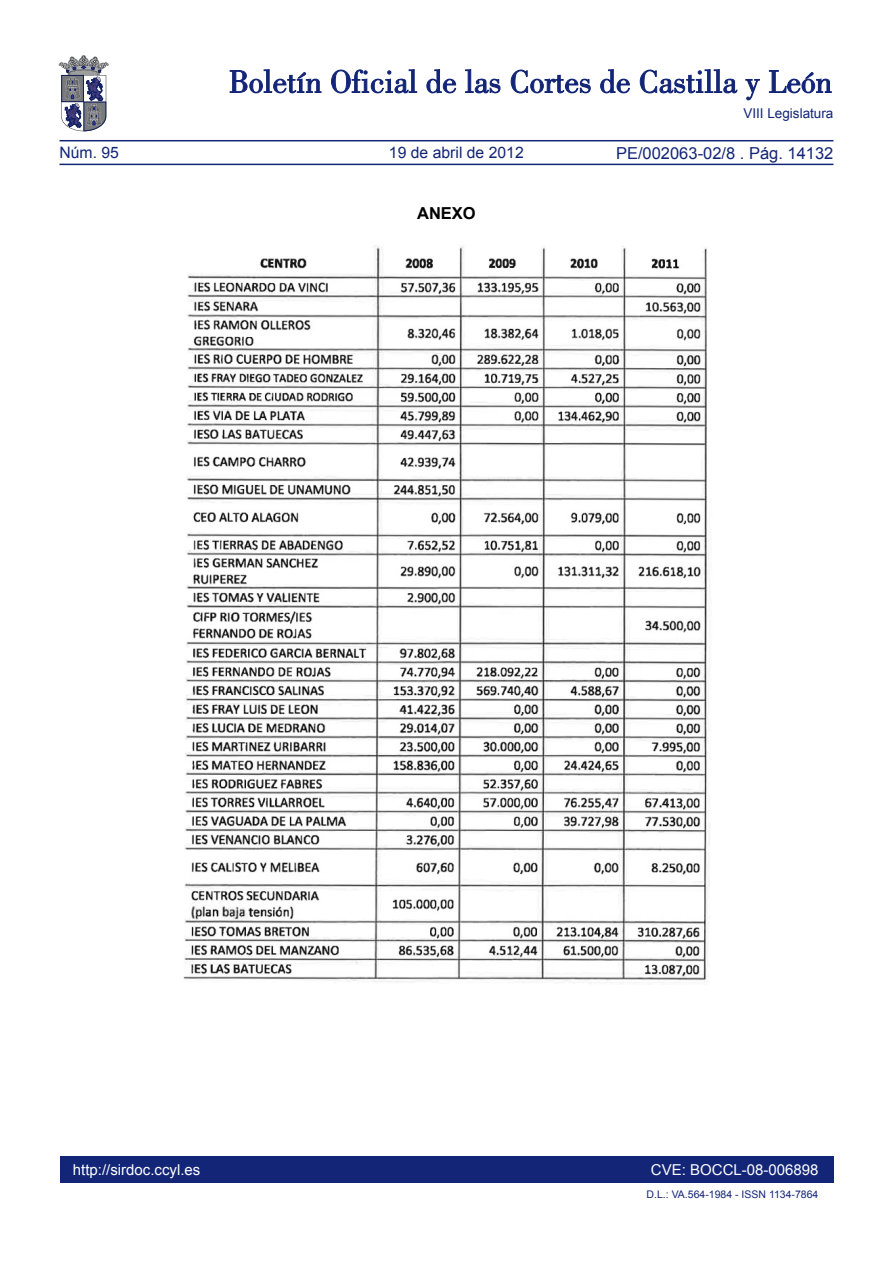
<style>
.page{position:relative;width:893px;height:1263px;background:#fff}
.page>*{position:absolute;margin:0;border:0;box-sizing:border-box;transform-origin:0 0}
.t1{font:16.5px "Arial";color:#132577}
.TEXTO_NORMAL{font:700 16.5px "Arial";color:#000}
.t2{font:15.75px "Arial";color:#132577}
.t3{font:15px "Arial";color:#fff}
.t4{font:13.5px "Arial";color:#132577}
.TEXTO_NORMAL-2{font:10.5px "Arial";color:#132577}
</style>
<div class="page">
<div style="left:60px;top:1157px;width:773px;height:26px;background:#132577"></div>
<hr style="left:60px;top:164px;width:773px;height:1px;background:#132577">
<hr style="left:60px;top:140px;width:773px;height:1px;background:#132577">
<svg style="left:230px;top:69px;width:91px;height:24px"></svg>
<svg style="left:331px;top:69px;width:86px;height:24px"></svg>
<svg style="left:426px;top:69px;width:30px;height:24px"></svg>
<svg style="left:465px;top:69px;width:35px;height:24px"></svg>
<svg style="left:511px;top:70px;width:80px;height:23px"></svg>
<svg style="left:600px;top:69px;width:30px;height:24px"></svg>
<svg style="left:640px;top:69px;width:97px;height:24px"></svg>
<svg style="left:745px;top:79px;width:15px;height:21px"></svg>
<svg style="left:769px;top:70px;width:62px;height:23px"></svg>
<svg style="left:59px;top:55px;width:49px;height:76px"></svg>
<img style="left:183px;top:245px;width:527px;height:739px">
<p class="t2" style="left:60px;top:142px;width:61px">Núm. 95</p>
<p class="t2" style="left:389px;top:142px;width:136px">19 de abril de 2012</p>
<p class="TEXTO_NORMAL" style="left:417px;top:202px;width:60px">ANEXO</p>
<p class="t4" style="left:743px;top:105px;width:92px">VIII Legislatura</p>
<p class="t1" style="left:616px;top:142px;width:219px">PE/002063-02/8 . Pág. 14132</p>
<p class="t3" style="left:73px;top:1159px;width:129px">http://sirdoc.ccyl.es</p>
<p class="t3" style="left:651px;top:1159px;width:169px">CVE: BOCCL-08-006898</p>
<p class="TEXTO_NORMAL-2" style="left:647px;top:1188px;width:173px">D.L.: VA.564-1984 - ISSN 1134-7864</p>
</div>
